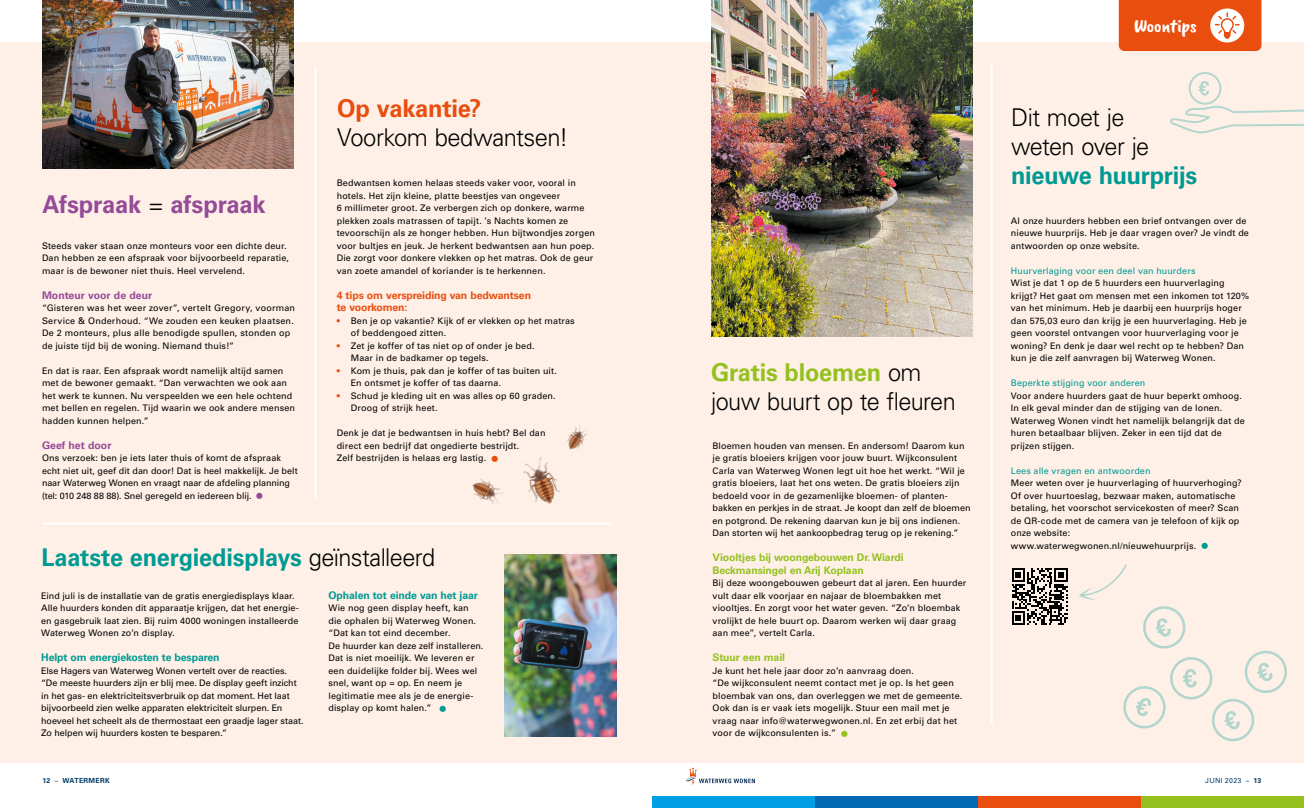
<style>
.page{position:relative;width:1304px;height:808px;background:#fff}
.page>*{position:absolute;margin:0;border:0;box-sizing:border-box;transform-origin:0 0}
.t1{font:300 24.5px/29px "Univers LT Std";letter-spacing:-.025em;color:#000;scale:.96 1}
.t2{font:700 24.5px "Univers LT Std";letter-spacing:-.01em;color:#009a93;scale:.96 1}
.t3{font:300 24.5px "Univers LT Std";letter-spacing:-.025em;color:#000}
.t4{font:700 24.5px "Univers LT Std";letter-spacing:-.01em;color:#954b97}
.t5{font:700 24.5px "Univers LT Std";letter-spacing:-.01em;color:#e94e0f}
.t6{font:19px "Caveat Brush";letter-spacing:-.03em;color:#fff;scale:1.1 1}
.t7{font:700 10.5px/12.5px "Univers LT Std";letter-spacing:-.01em;color:#95c11f}
.t8{font:700 10.5px "Univers LT Std";letter-spacing:-.01em;color:#009a93}
.t9{font:700 10.5px/12.5px "Univers LT Std";letter-spacing:-.01em;color:#e94e0f}
.t10{font:700 10.5px "Univers LT Std";color:#954b97}
.t11{font:9px/12.5px "Univers LT Std";letter-spacing:.01em;color:#000}
.t12{font:9px/12.5px "Univers LT Std";letter-spacing:-.01em;color:#000}
.t13{font:9px "Univers LT Std";letter-spacing:.015em;color:#009a93}
.t14{font:700 7px "Univers LT Std";letter-spacing:.045em;color:#003c6a}
.t15{font:7px "Univers LT Std";letter-spacing:.04em;color:#003c6a}
.s1{font-weight:300;color:#000}
.s2{font-size:17px;color:#954b97}
.s3{color:#e94e0f}
.s4{font-size:17px;color:#e94e0f}
.s5{font-size:17px;color:#009a93}
.s6{font-weight:700;color:#95c11f}
.s7{font-size:17px;color:#95c11f}
.s8{font-weight:400}
.s9{font-weight:700}
</style>
<div class="page">
<div style="left:0;top:43px;width:1304px;height:720px;background:#fef0e7"></div>
<svg style="left:1119px;top:0;width:142px;height:51px;background:#eb6128"></svg>
<hr style="left:991px;top:64px;width:2px;height:660px;background:#fff">
<hr style="left:43px;top:523px;width:569px;height:2px;background:#fff">
<img style="left:711px;top:0;width:261px;height:336px">
<img style="left:43px;top:0;width:250px;height:168px">
<hr style="left:314px;top:66px;width:2px;height:432px;background:#fff">
<img style="left:523px;top:457px;width:37px;height:47px">
<img style="left:472px;top:479px;width:31px;height:25px">
<img style="left:566px;top:425px;width:22px;height:25px">
<svg style="left:1012px;top:568px;width:56px;height:57px"></svg>
<svg style="left:1170px;top:72px;width:134px;height:61px"></svg>
<svg style="left:1079px;top:564px;width:208px;height:178px"></svg>
<img style="left:504px;top:554px;width:113px;height:182px">
<div style="left:1141px;top:796px;width:163px;height:12px;background:#95c11f"></div>
<div style="left:978px;top:796px;width:163px;height:12px;background:#e94e0f"></div>
<div style="left:815px;top:796px;width:163px;height:12px;background:#0069b4"></div>
<div style="left:652px;top:796px;width:163px;height:12px;background:#009fe3"></div>
<svg style="left:686px;top:768px;width:69px;height:17px"></svg>
<h1 class="t4" style="left:43px;top:190px;width:225px">Afspraak <span class="s1">=</span> afspraak</h1>
<p class="t11" style="left:42px;top:239px;width:248px">Steeds vaker staan onze monteurs voor een dichte deur.<br>Dan hebben ze een afspraak voor bijvoorbeeld reparatie, maar is de bewoner niet thuis. Heel vervelend.</p>
<p class="t10" style="left:42px;top:289px;width:112px">Monteur voor de deur</p>
<p class="t11" style="left:42px;top:302px;width:255px">“Gisteren was het weer zover”, vertelt Gregory, voorman Service &amp; Onderhoud. “We zouden een keuken plaatsen.<br>De 2 monteurs, plus alle benodigde spullen, stonden op de juiste tijd bij de woning. Niemand thuis!”</p>
<p class="t11" style="left:42px;top:364px;width:254px">En dat is raar. Een afspraak wordt namelijk altijd samen met de bewoner gemaakt. “Dan verwachten we ook aan het werk te kunnen. Nu verspeelden we een hele ochtend met bellen en regelen. Tijd waarin we ook andere mensen hadden kunnen helpen.”</p>
<p class="t10" style="left:42px;top:439px;width:71px">Geef het door</p>
<p class="t11" style="left:42px;top:452px;width:257px">Ons verzoek: ben je iets later thuis of komt de afspraak echt niet uit, geef dit dan door! Dat is heel makkelijk. Je belt naar Waterweg Wonen en vraagt naar de afdeling planning (tel: 010 248 88 88). Snel geregeld en iedereen blij. <span class="s2">•</span></p>
<h1 class="t5" style="left:337px;top:94px;width:146px">Op vakantie?</h1>
<h1 class="t3" style="left:337px;top:123px;width:233px">Voorkom bedwantsen!</h1>
<p class="t11" style="left:337px;top:177px;width:260px">Bedwantsen komen helaas steeds vaker voor, vooral in hotels. Het zijn kleine, platte beestjes van ongeveer<br>6 millimeter groot. Ze verbergen zich op donkere, warme plekken zoals matrassen of tapijt. ’s Nachts komen ze tevoorschijn als ze honger hebben. Hun bijtwondjes zorgen voor bultjes en jeuk. Je herkent bedwantsen aan hun poep.<br>Die zorgt voor donkere vlekken op het matras. Ook de geur van zoete amandel of koriander is te herkennen.</p>
<p class="t9" style="left:337px;top:289px;width:196px">4 tips om verspreiding van bedwantsen te voorkomen:</p>
<p class="t11" style="left:351px;top:314px;width:225px;text-indent:-14px"><span class="s3">•</span> Ben je op vakantie? Kijk of er vlekken op het matras of beddengoed zitten.</p>
<p class="t11" style="left:351px;top:339px;width:185px;text-indent:-14px"><span class="s3">•</span> Zet je koffer of tas niet op of onder je bed.<br>Maar in de badkamer op tegels.</p>
<p class="t11" style="left:351px;top:364px;width:208px;text-indent:-14px"><span class="s3">•</span> Kom je thuis, pak dan je koffer of tas buiten uit.<br>En ontsmet je koffer of tas daarna.</p>
<p class="t11" style="left:351px;top:389px;width:206px;text-indent:-14px"><span class="s3">•</span> Schud je kleding uit en was alles op 60 graden.<br>Droog of strijk heet.</p>
<p class="t11" style="left:337px;top:427px;width:210px">Denk je dat je bedwantsen in huis hebt? Bel dan direct een bedrijf dat ongedierte bestrijdt.<br>Zelf bestrijden is helaas erg lastig. <span class="s4">•</span></p>
<h1 class="t2" style="left:42px;top:543px;width:411px">Laatste energiedisplays <span class="s1">geïnstalleerd</span></h1>
<p class="t11" style="left:41px;top:589px;width:259px">Eind juli is de installatie van de gratis energiedisplays klaar.<br>Alle huurders konden dit apparaatje krijgen, dat het energie&shy;en gasgebruik laat zien. Bij ruim 4000 woningen installeerde Waterweg Wonen zo’n display.</p>
<p class="t8" style="left:41px;top:651px;width:180px">Helpt om energiekosten te besparen</p>
<p class="t12" style="left:41px;top:664px;width:264px">Else Hagers van Waterweg Wonen vertelt over de reacties. “De meeste huurders zijn er blij mee. De display geeft inzicht in het gas- en elektriciteitsverbruik op dat moment. Het laat bijvoorbeeld zien welke apparaten elektriciteit slurpen. En hoeveel het scheelt als de thermostaat een graadje lager staat.<br>Zo helpen wij huurders kosten te besparen.”</p>
<p class="t8" style="left:328px;top:589px;width:151px">Ophalen tot einde van het jaar</p>
<p class="t11" style="left:328px;top:602px;width:157px">Wie nog geen display heeft, kan die ophalen bij Waterweg Wonen. “Dat kan tot eind december.<br>De huurder kan deze zelf installeren.<br>Dat is niet moeilijk. We leveren er een duidelijke folder bij. Wees wel snel, want op = op. En neem je legitimatie mee als je de energie&shy;display op komt halen.” <span class="s5">•</span></p>
<h1 class="t1" style="left:711px;top:358px;width:256px"><span class="s6">Gratis bloemen</span> om jouw buurt op te fleuren</h1>
<p class="t11" style="left:712px;top:439px;width:260px">Bloemen houden van mensen. En andersom! Daarom kun je gratis bloeiers krijgen voor jouw buurt. Wijkconsulent Carla van Waterweg Wonen legt uit hoe het werkt. “Wil je gratis bloeiers, laat het ons weten. De gratis bloeiers zijn bedoeld voor in de gezamenlijke bloemen- of planten&shy;bakken en perkjes in de straat. Je koopt dan zelf de bloemen en potgrond. De rekening daarvan kun je bij ons indienen.<br>Dan storten wij het aankoopbedrag terug op je rekening.”</p>
<p class="t7" style="left:712px;top:551px;width:193px">Viooltjes bij woongebouwen Dr. Wiardi<br>Beckmansingel en Arij Koplaan</p>
<p class="t11" style="left:712px;top:577px;width:255px">Bij deze woongebouwen gebeurt dat al jaren. Een huurder vult daar elk voorjaar en najaar de bloembakken met viooltjes. En zorgt voor het water geven. “Zo’n bloembak vrolijkt de hele buurt op. Daarom werken wij daar graag aan mee”, vertelt Carla.</p>
<p class="t7" style="left:712px;top:651px;width:74px">Stuur een mail</p>
<p class="t11" style="left:712px;top:664px;width:251px">Je kunt het hele jaar door zo’n aanvraag doen.<br>“De wijkconsulent neemt contact met je op. Is het geen bloembak van ons, dan overleggen we met de gemeente.<br>Ook dan is er vaak iets mogelijk. Stuur een mail met je vraag naar info@waterwegwonen.nl. En zet erbij dat het voor de wijkconsulenten is.” <span class="s7">•</span></p>
<h2 class="t6" style="left:1134px;top:15px;width:59px">Woontips</h2>
<h1 class="t1" style="left:1011px;top:103px;width:145px">Dit moet je weten over je</h1>
<h1 class="t2" style="left:1011px;top:161px;width:195px">nieuwe huurprijs</h1>
<p class="t11" style="left:1011px;top:214px;width:240px">Al onze huurders hebben een brief ontvangen over de nieuwe huurprijs. Heb je daar vragen over? Je vindt de antwoorden op onze website.</p>
<p class="t13" style="left:1011px;top:265px;width:186px">Huurverlaging voor een deel van huurders</p>
<p class="t11" style="left:1011px;top:277px;width:240px">Wist je dat 1 op de 5 huurders een huurverlaging krijgt? Het gaat om mensen met een inkomen tot 120% van het minimum. Heb je daarbij een huurprijs hoger dan 575,03 euro dan krijg je een huurverlaging. Heb je geen voorstel ontvangen voor huurverlaging voor je woning? En denk je daar wel recht op te hebben? Dan kun je die zelf aanvragen bij Waterweg Wonen.</p>
<p class="t13" style="left:1011px;top:377px;width:136px">Beperkte stijging voor anderen</p>
<p class="t11" style="left:1011px;top:389px;width:235px">Voor andere huurders gaat de huur beperkt omhoog.<br>In elk geval minder dan de stijging van de lonen.<br>Waterweg Wonen vindt het namelijk belangrijk dat de huren betaalbaar blijven. Zeker in een tijd dat de prijzen stijgen.</p>
<p class="t13" style="left:1011px;top:465px;width:141px">Lees alle vragen en antwoorden</p>
<p class="t11" style="left:1011px;top:477px;width:232px">Meer weten over je huurverlaging of huurverhoging?<br>Of over huurtoeslag, bezwaar maken, automatische betaling, het voorschot servicekosten of meer? Scan de QR-code met de camera van je telefoon of kijk op onze website: www.waterwegwonen.nl/nieuwehuurprijs. <span class="s5">•</span></p>
<p class="t14" style="left:43px;top:777px;width:69px">12 <span class="s8">–</span> WATERMERK</p>
<p class="t15" style="left:1205px;top:777px;width:58px">JUNI 2023 – <span class="s9">13</span></p>
</div>
